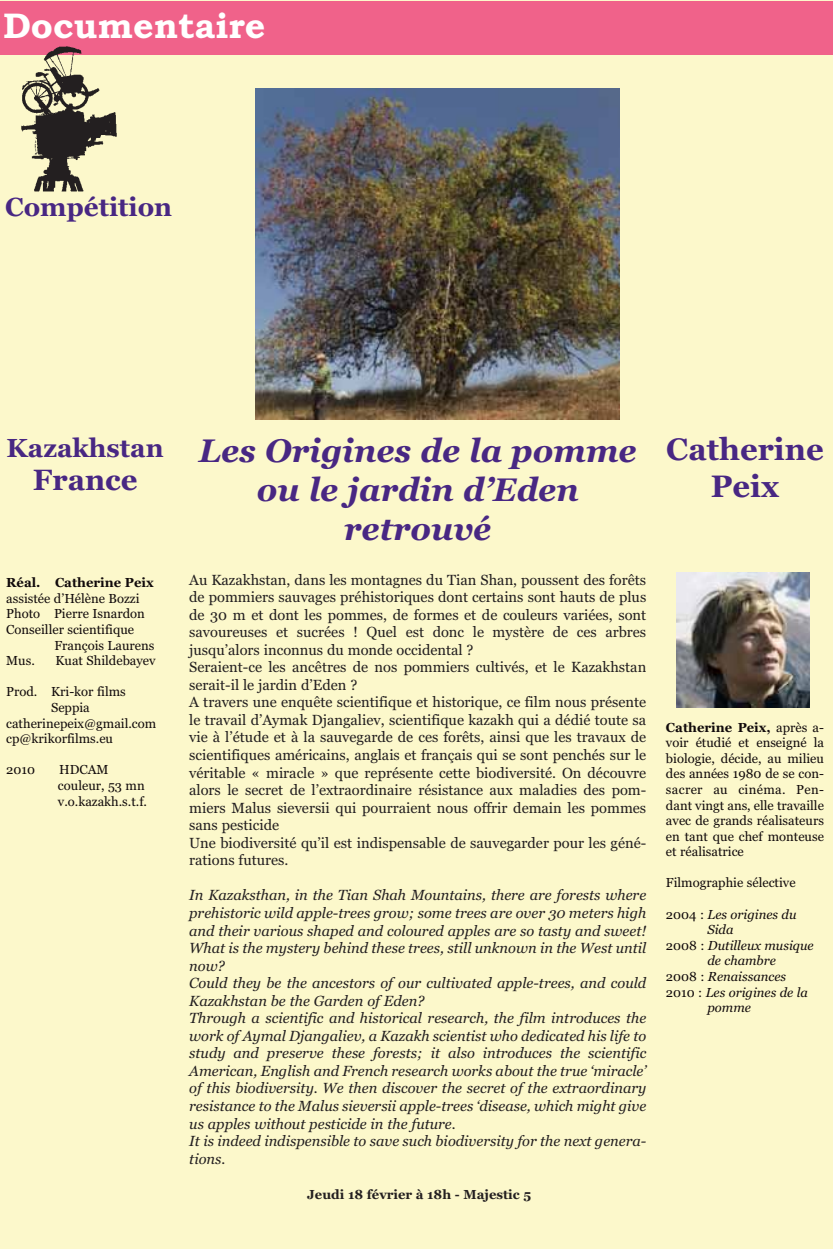
<style>
.page{position:relative;width:833px;height:1249px;background:#fff}
.page>*{position:absolute;margin:0;border:0;box-sizing:border-box;transform-origin:0 0}
.t1{font:700 35.7px "Bookman Old Style";color:#fff}
.t2{font:italic 700 32.55px/39px "Georgia";color:#482783;text-align:center}
.t3{font:700 30.8px/37.1px "Georgia";color:#482783;text-align:center}
.t4{font:700 29.22px "Georgia";color:#482783}
.t5{font:700 25.9px "Georgia";color:#482783}
.t6{font:14.7px/17.5px "Georgia";color:#231f20}
.t7{font:italic 14.7px/17.5px "Georgia";color:#231f20}
.t8{font:12.95px/15.6px "Georgia";color:#110a0b}
.t9{font:italic 12.95px "Georgia";color:#110a0b}
.t10{font:700 12.95px "Georgia";color:#231f20}
.t11{font:700 12.95px "Georgia";color:#110a0b}
.s1{font-weight:700}
.s2{font-style:normal}
</style>
<div class="page">
<div style="left:0;top:0;width:832px;height:1248px;background:#fcf8cb"></div>
<div style="left:0;top:1px;width:832px;height:54px;background:#f0628a"></div>
<img style="left:255px;top:88px;width:363px;height:331px">
<img style="left:676px;top:572px;width:133px;height:135px">
<img style="left:21px;top:46px;width:96px;height:146px">
<h1 class="t1" style="left:3px;top:0;width:264px">Documentaire</h1>
<h3 class="t5" style="left:5px;top:192px;width:168px">Compétition</h3>
<h3 class="t5" style="left:7px;top:432px;width:158px">Kazakhstan</h3>
<h3 class="t4" style="left:33px;top:463px;width:106px">France</h3>
<p class="t11" style="left:6px;top:575px;width:149px">Réal. Catherine Peix</p>
<p class="t8" style="left:6px;top:591px;width:135px">assistée d’Hélène Bozzi</p>
<p class="t8" style="left:6px;top:607px;width:140px">Photo Pierre Isnardon</p>
<p class="t8" style="left:6px;top:622px;width:129px">Conseiller scientifique</p>
<p class="t8" style="left:54px;top:638px;width:101px">François Laurens</p>
<p class="t8" style="left:6px;top:654px;width:30px">Mus.</p>
<p class="t8" style="left:56px;top:654px;width:102px">Kuat Shildebayev</p>
<p class="t8" style="left:6px;top:685px;width:121px">Prod. Kri-kor films</p>
<p class="t8" style="left:51px;top:700px;width:40px">Seppia</p>
<p class="t8" style="left:6px;top:716px;width:151px">catherinepeix@gmail.com</p>
<p class="t8" style="left:6px;top:732px;width:108px">cp@krikorfilms.eu</p>
<p class="t8" style="left:6px;top:763px;width:30px">2010</p>
<p class="t8" style="left:58px;top:763px;width:91px">HDCAM couleur, 53 mn v.o.kazakh.s.t.f.</p>
<h2 class="t2" style="left:199px;top:433px;width:439px">Les Origines de la pomme ou le jardin d’Eden retrouvé</h2>
<p class="t6" style="left:189px;top:572px;width:458px">Au Kazakhstan, dans les montagnes du Tian Shan, poussent des forêts de pommiers sauvages préhistoriques dont certains sont hauts de plus de 30 m et dont les pommes, de formes et de couleurs variées, sont savoureuses et sucrées ! Quel est donc le mystère de ces arbres jusqu’alors inconnus du monde occidental ?<br>Seraient-ce les ancêtres de nos pommiers cultivés, et le Kazakhstan serait-il le jardin d’Eden ?<br>A travers une enquête scientifique et historique, ce film nous présente le travail d’Aymak Djangaliev, scientifique kazakh qui a dédié toute sa vie à l’étude et à la sauvegarde de ces forêts, ainsi que les travaux de scientifiques américains, anglais et français qui se sont penchés sur le véritable « miracle » que représente cette biodiversité. On découvre alors le secret de l’extraordinaire résistance aux maladies des pom&shy;miers Malus sieversii qui pourraient nous offrir demain les pommes sans pesticide<br>Une biodiversité qu’il est indispensable de sauvegarder pour les géné&shy;rations futures.</p>
<p class="t7" style="left:189px;top:887px;width:458px">In Kazaksthan, in the Tian Shah Mountains, there are forests where prehistoric wild apple-trees grow; some trees are over 30 meters high and their various shaped and coloured apples are so tasty and sweet!<br>What is the mystery behind these trees, still unknown in the West until now?<br>Could they be the ancestors of our cultivated apple-trees, and could Kazakhstan be the Garden of Eden?<br>Through a scientific and historical research, the film introduces the work of Aymal Djangaliev, a Kazakh scientist who dedicated his life to study and preserve these forests; it also introduces the scientific American, English and French research works about the true ‘miracle’ of this biodiversity. We then discover the secret of the extraordinary resistance to the Malus sieversii apple-trees ‘disease, which might give us apples without pesticide in the future.<br>It is indeed indispensible to save such biodiversity for the next genera&shy;tions.</p>
<p class="t10" style="left:307px;top:1187px;width:225px">Jeudi 18 février à 18h - Majestic 5</p>
<h3 class="t3" style="left:666px;top:431px;width:159px">Catherine<br>Peix</h3>
<p class="t8" style="left:665px;top:720px;width:159px;text-align:justify"><span class="s1">Catherine Peix,</span> après a&shy;voir étudié et enseigné la biologie, décide, au milieu des années 1980 de se con&shy;sacrer au cinéma. Pen&shy;dant vingt ans, elle travaille avec de grands réalisateurs en tant que chef monteuse et réalisatrice</p>
<p class="t8" style="left:665px;top:876px;width:131px">Filmographie sélective</p>
<p class="t9" style="left:665px;top:908px;width:132px"><span class="s2">2004 :</span> Les origines du</p>
<p class="t9" style="left:707px;top:924px;width:28px">Sida</p>
<p class="t9" style="left:665px;top:940px;width:149px"><span class="s2">2008 :</span> Dutilleux musique</p>
<p class="t9" style="left:707px;top:955px;width:70px">de chambre</p>
<p class="t9" style="left:665px;top:971px;width:122px"><span class="s2">2008 :</span> Renaissances</p>
<p class="t9" style="left:665px;top:986px;width:143px"><span class="s2">2010 :</span> Les origines de la</p>
<p class="t9" style="left:707px;top:1002px;width:45px">pomme</p>
</div>
